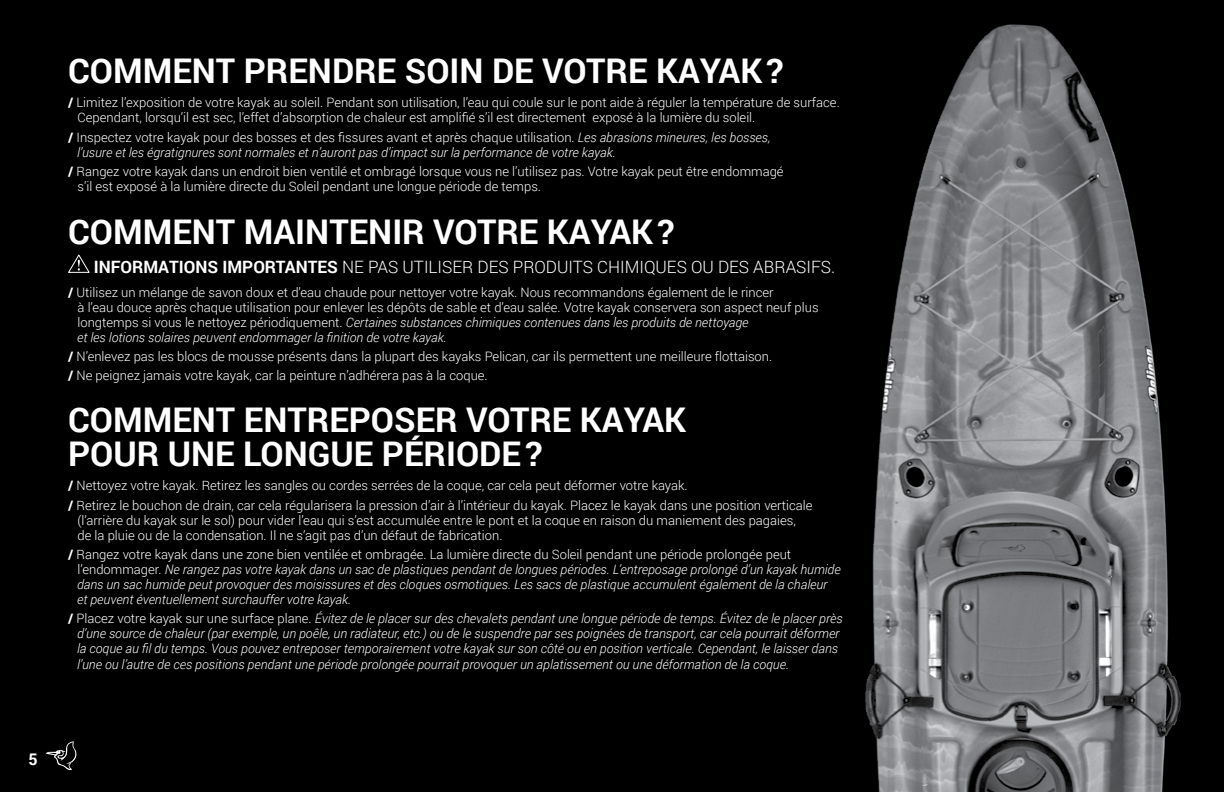
<style>
.page{position:relative;width:1224px;height:792px;background:#000}
.page>*{position:absolute;margin:0;border:0;box-sizing:border-box;transform-origin:0 0}
.t1{font:700 34px/34px "Roboto";color:#fff}
.t2{font:300 17px "Roboto";color:#fff}
.t3{font:700 16px "Roboto";color:#fff}
.t4{font:300 13px/15px "Roboto";color:#fff}
.t5{font:italic 300 13px/15px "Roboto";color:#fff}
.s1{font-weight:700}
.s2{font-weight:700;font-style:normal}
.s3{font-style:normal}
.s4{font-style:italic}
</style>
<div class="page">
<svg style="left:68px;top:254px;width:22px;height:19px"></svg>
<img style="left:865px;top:24px;width:316px;height:768px">
<svg style="left:46px;top:741px;width:30px;height:29px"></svg>
<h1 class="t1" style="left:68px;top:53px;width:717px">COMMENT PRENDRE SOIN DE VOTRE KAYAK?</h1>
<p class="t4" style="left:78px;top:95px;width:764px;text-indent:-9px"><span class="s1">/</span> Limitez l’exposition de votre kayak au soleil. Pendant son utilisation, l’eau qui coule sur le pont aide à réguler la température de surface.<br>Cependant, lorsqu’il est sec, l’effet d’absorption de chaleur est amplifié s’il est directement exposé à la lumière du soleil.</p>
<p class="t5" style="left:77px;top:129px;width:695px;text-indent:-9px"><span class="s2">/</span> <span class="s3">Inspectez votre kayak pour des bosses et des fissures avant et après chaque utilisation.</span> Les abrasions mineures, les bosses, l’usure et les égratignures sont normales et n’auront pas d’impact sur la performance de votre kayak.</p>
<p class="t4" style="left:78px;top:163px;width:708px;text-indent:-9px"><span class="s1">/</span> Rangez votre kayak dans un endroit bien ventilé et ombragé lorsque vous ne l’utilisez pas. Votre kayak peut être endommagé s’il est exposé à la lumière directe du Soleil pendant une longue période de temps.</p>
<h1 class="t1" style="left:68px;top:213px;width:608px">COMMENT MAINTENIR VOTRE KAYAK?</h1>
<h2 class="t2" style="left:94px;top:255px;width:743px"><span class="s1">INFORMATIONS IMPORTANTES</span> NE PAS UTILISER DES PRODUITS CHIMIQUES OU DES ABRASIFS.</h2>
<p class="t4" style="left:77px;top:284px;width:743px;text-indent:-9px"><span class="s1">/</span> Utilisez un mélange de savon doux et d’eau chaude pour nettoyer votre kayak. Nous recommandons également de le rincer<br>à l’eau douce après chaque utilisation pour enlever les dépôts de sable et d’eau salée. Votre kayak conservera son aspect neuf plus longtemps si vous le nettoyez périodiquement. <span class="s4">Certaines substances chimiques contenues dans les produits de nettoyage<br>et les lotions solaires peuvent endommager la finition de votre kayak.</span></p>
<p class="t4" style="left:68px;top:346px;width:706px;line-height:19.4px"><span class="s1">/</span> N’enlevez pas les blocs de mousse présents dans la plupart des kayaks Pelican, car ils permettent une meilleure flottaison. <span class="s1">/</span> Ne peignez jamais votre kayak, car la peinture n’adhérera pas à la coque.</p>
<h1 class="t1" style="left:68px;top:402px;width:620px">COMMENT ENTREPOSER VOTRE KAYAK<br>POUR UNE LONGUE PÉRIODE?</h1>
<p class="t4" style="left:68px;top:476px;width:746px;line-height:19.4px"><span class="s1">/</span> Nettoyez votre kayak. Retirez les sangles ou cordes serrées de la coque, car cela peut déformer votre kayak.<br><span class="s1">/</span> Retirez le bouchon de drain, car cela régularisera la pression d’air à l’intérieur du kayak. Placez le kayak dans une position verticale</p>
<p class="t4" style="left:78px;top:512px;width:720px">(l’arrière du kayak sur le sol) pour vider l’eau qui s’est accumulée entre le pont et la coque en raison du maniement des pagaies, de la pluie ou de la condensation. Il ne s’agit pas d’un défaut de fabrication.</p>
<p class="t5" style="left:77px;top:547px;width:765px;text-indent:-9px"><span class="s2">/</span> <span class="s3">Rangez votre kayak dans une zone bien ventilée et ombragée. La lumière directe du Soleil pendant une période prolongée peut l’endommager.</span> Ne rangez pas votre kayak dans un sac de plastiques pendant de longues périodes. L’entreposage prolongé d’un kayak humide dans un sac humide peut provoquer des moisissures et des cloques osmotiques. Les sacs de plastique accumulent également de la chaleur et peuvent éventuellement surchauffer votre kayak.</p>
<p class="t5" style="left:77px;top:611px;width:767px;text-indent:-9px"><span class="s2">/</span> <span class="s3">Placez votre kayak sur une surface plane.</span> Évitez de le placer sur des chevalets pendant une longue période de temps. Évitez de le placer près d’une source de chaleur (par exemple, un poêle, un radiateur, etc.) ou de le suspendre par ses poignées de transport, car cela pourrait déformer la coque au fil du temps. Vous pouvez entreposer temporairement votre kayak sur son côté ou en position verticale. Cependant, le laisser dans l’une ou l’autre de ces positions pendant une période prolongée pourrait provoquer un aplatissement ou une déformation de la coque.</p>
<p class="t3" style="left:28px;top:748px;width:11px">5</p>
</div>
